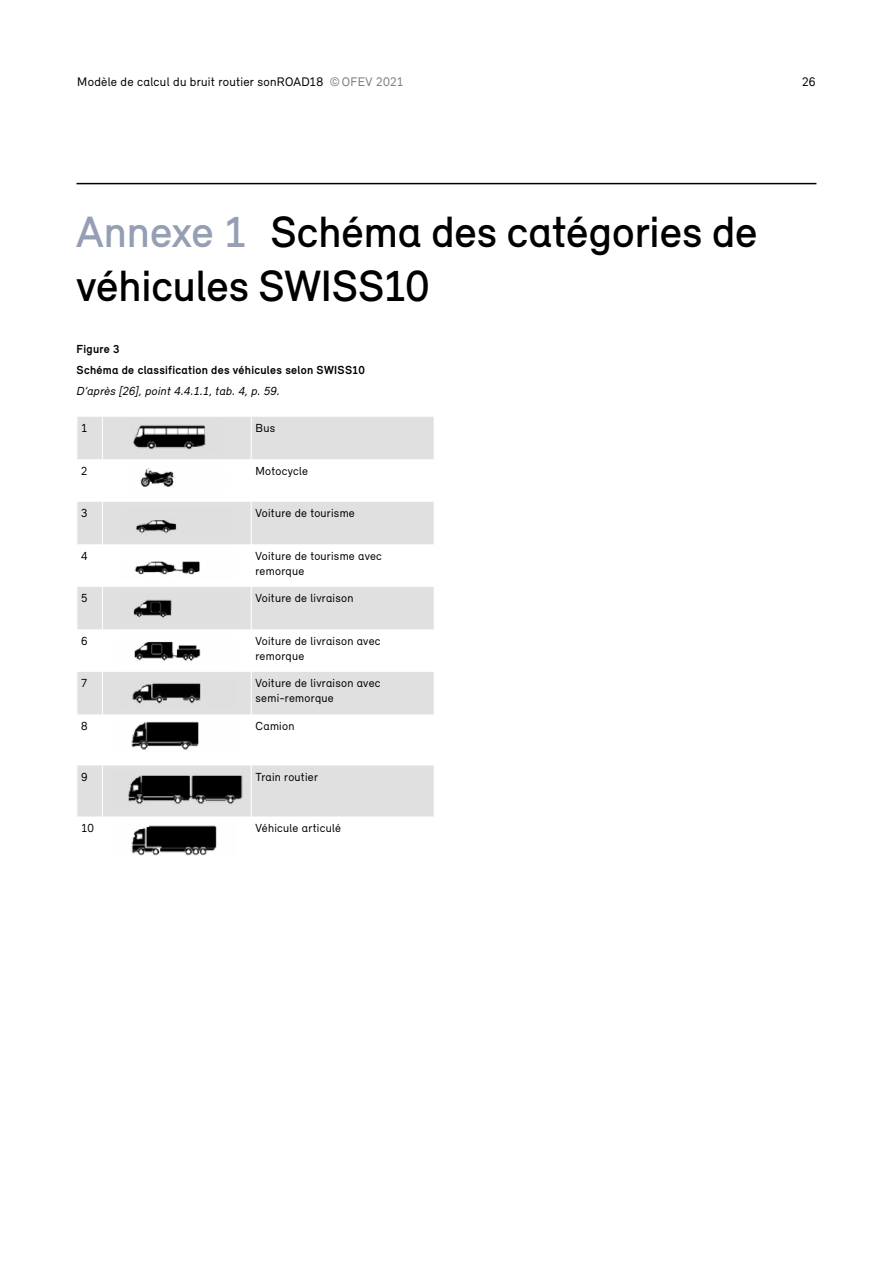
<style>
.page{position:relative;width:893px;height:1263px;background:#fff}
.page>*{position:absolute;margin:0;border:0;box-sizing:border-box;transform-origin:0 0}
._07_Inhalt_07_Kapiteltitel{font:500 45px/54px "Relevant";color:#000}
.t1{font:12.75px "Relevant";letter-spacing:.02em;color:#000}
._12_Tabelle_12_Grundtext_links{font:12px/15px "Relevant";letter-spacing:.025em;color:#000}
._08_Legende_08_Legende_Titel{font:700 12px "Relevant";letter-spacing:.02em;color:#000}
._08_Legende_08_Legende_Text{font:italic 12px "Relevant";letter-spacing:.02em;color:#000}
.s1{color:#7c7c7c}
.s2{color:#959fb4}
</style>
<div class="page">
<hr style="left:77px;top:183px;width:739px;height:1px;background:#000">
<svg style="left:78px;top:417px;width:356px;height:399px;fill:#e0e0e0"></svg>
<hr style="left:251px;top:417px;width:1px;height:42px;background:#fff">
<hr style="left:251px;top:459px;width:1px;height:43px;background:#fff">
<hr style="left:102px;top:544px;width:1px;height:43px;background:#fff">
<hr style="left:251px;top:544px;width:1px;height:43px;background:#fff">
<hr style="left:102px;top:587px;width:1px;height:42px;background:#fff">
<hr style="left:251px;top:587px;width:1px;height:42px;background:#fff">
<hr style="left:102px;top:629px;width:1px;height:43px;background:#fff">
<hr style="left:251px;top:629px;width:1px;height:43px;background:#fff">
<hr style="left:102px;top:672px;width:1px;height:42px;background:#fff">
<hr style="left:251px;top:672px;width:1px;height:42px;background:#fff">
<hr style="left:102px;top:714px;width:1px;height:51px;background:#fff">
<hr style="left:251px;top:714px;width:1px;height:51px;background:#fff">
<hr style="left:102px;top:765px;width:1px;height:51px;background:#fff">
<hr style="left:251px;top:765px;width:1px;height:51px;background:#fff">
<hr style="left:102px;top:417px;width:1px;height:42px;background:#fff">
<hr style="left:102px;top:459px;width:1px;height:43px;background:#fff">
<hr style="left:102px;top:502px;width:1px;height:42px;background:#fff">
<hr style="left:251px;top:502px;width:1px;height:42px;background:#fff">
<img style="left:131px;top:423px;width:92px;height:29px">
<img style="left:129px;top:466px;width:96px;height:24px">
<img style="left:122px;top:508px;width:110px;height:29px">
<img style="left:120px;top:551px;width:114px;height:29px">
<img style="left:118px;top:593px;width:118px;height:29px">
<img style="left:119px;top:636px;width:116px;height:29px">
<img style="left:118px;top:678px;width:118px;height:29px">
<img style="left:118px;top:721px;width:118px;height:30px">
<img style="left:110px;top:772px;width:133px;height:33px">
<img style="left:131px;top:825px;width:86px;height:31px">
<p class="t1" style="left:77px;top:74px;width:328px">Modèle de calcul du bruit routier sonROAD18 <span class="s1">©OFEV 2021</span></p>
<p class="t1" style="left:802px;top:74px;width:15px">26</p>
<h1 class="_07_Inhalt_07_Kapiteltitel" style="left:77px;top:204px;width:683px"><span class="s2">Annexe 1</span> Schéma des catégories de véhicules SWISS10</h1>
<p class="_08_Legende_08_Legende_Titel" style="left:77px;top:342px;width:45px">Figure 3</p>
<p class="_08_Legende_08_Legende_Titel" style="left:77px;top:363px;width:290px">Schéma de classification des véhicules selon SWISS10</p>
<p class="_08_Legende_08_Legende_Text" style="left:77px;top:384px;width:205px">D’après [26], point 4.4.1.1, tab. 4, p. 59.</p>
<p class="_12_Tabelle_12_Grundtext_links" style="left:81px;top:420px;width:8px">1</p>
<p class="_12_Tabelle_12_Grundtext_links" style="left:255px;top:420px;width:21px">Bus</p>
<p class="_12_Tabelle_12_Grundtext_links" style="left:81px;top:463px;width:8px">2</p>
<p class="_12_Tabelle_12_Grundtext_links" style="left:255px;top:463px;width:54px">Motocycle</p>
<p class="_12_Tabelle_12_Grundtext_links" style="left:81px;top:506px;width:8px">3</p>
<p class="_12_Tabelle_12_Grundtext_links" style="left:255px;top:506px;width:101px">Voiture de tourisme</p>
<p class="_12_Tabelle_12_Grundtext_links" style="left:81px;top:548px;width:8px">4</p>
<p class="_12_Tabelle_12_Grundtext_links" style="left:255px;top:548px;width:128px">Voiture de tourisme avec remorque</p>
<p class="_12_Tabelle_12_Grundtext_links" style="left:81px;top:591px;width:8px">5</p>
<p class="_12_Tabelle_12_Grundtext_links" style="left:255px;top:591px;width:99px">Voiture de livraison</p>
<p class="_12_Tabelle_12_Grundtext_links" style="left:81px;top:633px;width:8px">6</p>
<p class="_12_Tabelle_12_Grundtext_links" style="left:255px;top:633px;width:127px">Voiture de livraison avec remorque</p>
<p class="_12_Tabelle_12_Grundtext_links" style="left:81px;top:676px;width:8px">7</p>
<p class="_12_Tabelle_12_Grundtext_links" style="left:255px;top:676px;width:127px">Voiture de livraison avec semi-remorque</p>
<p class="_12_Tabelle_12_Grundtext_links" style="left:81px;top:718px;width:8px">8</p>
<p class="_12_Tabelle_12_Grundtext_links" style="left:255px;top:718px;width:40px">Camion</p>
<p class="_12_Tabelle_12_Grundtext_links" style="left:81px;top:769px;width:8px">9</p>
<p class="_12_Tabelle_12_Grundtext_links" style="left:255px;top:769px;width:64px">Train routier</p>
<p class="_12_Tabelle_12_Grundtext_links" style="left:81px;top:820px;width:14px">10</p>
<p class="_12_Tabelle_12_Grundtext_links" style="left:255px;top:820px;width:87px">Véhicule articulé</p>
</div>
